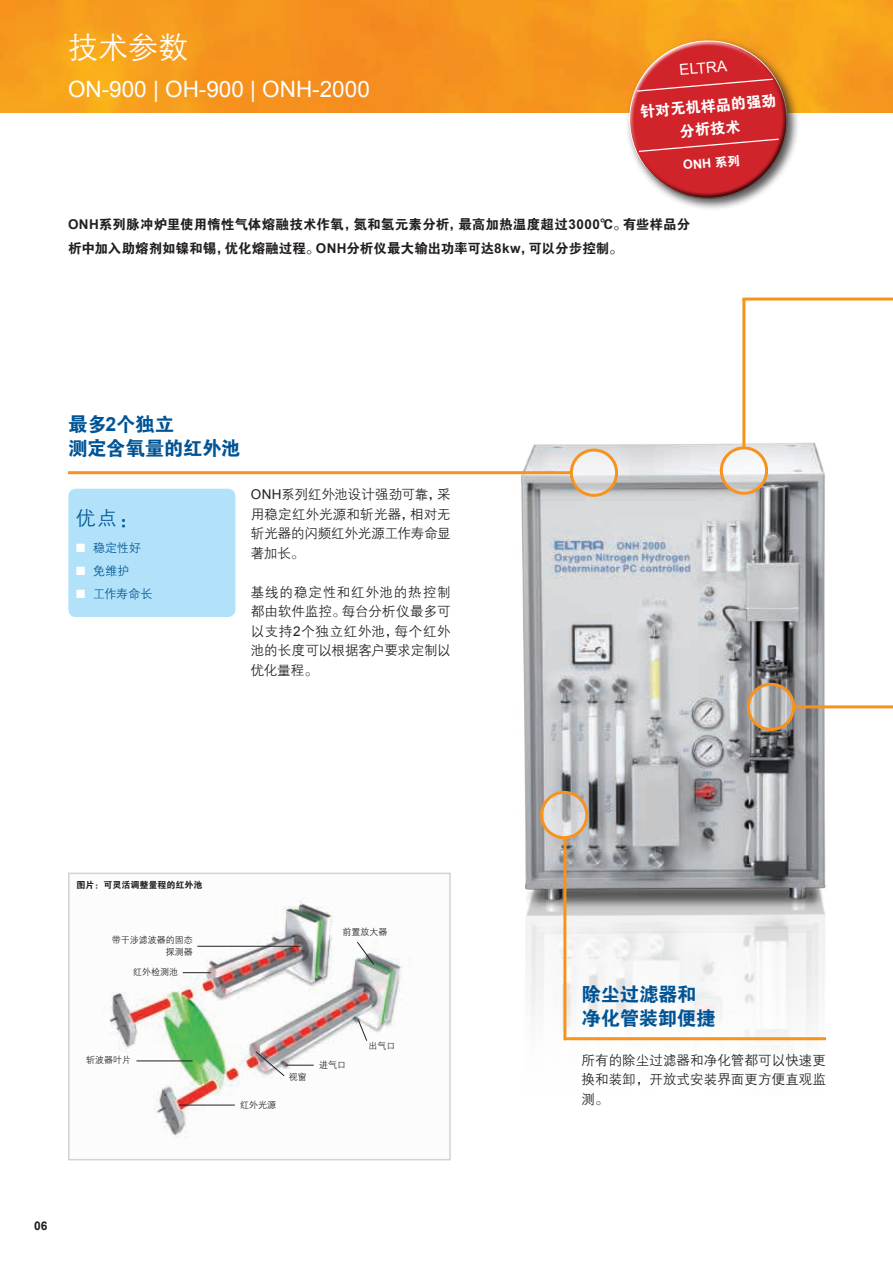
<style>
.page{position:relative;width:893px;height:1263px;background:#fff}
.page>*{position:absolute;margin:0;border:0;box-sizing:border-box;transform-origin:0 0}
.t1{font:30px "FZZDXJW GB1 0";color:#fff}
.t2{font:22.5px "Arial";color:#fff}
.t3{font:19.5px/24px "FZDHTJW GB1 0";letter-spacing:-.02em;color:#005495}
.t4{font:19.5px "FZZDXJW GB1 0";color:#005495}
.t5{font:15.15px/22.8px "FZDHTJW GB1 0";color:#fff;text-align:center}
.t6{font:15.15px "Arial";color:#fff}
.t7{font:13.5px/19.5px "FZZDXJW GB1 0";letter-spacing:.005em;color:#231f20;text-align:justify}
.t8{font:13.5px/24px "FZDHTJW GB1 0";letter-spacing:.005em;color:#231f20}
.t9{font:700 12.6px "Arial";color:#fff}
.t10{font:12px "FZZDXJW GB1 0";letter-spacing:.01em;color:#005495}
.t11{font:700 12px "Arial";color:#231f20}
.t12{font:9px/12px "FZZDXJW GB1 0";color:#231f20;text-align:right}
.t13{font:9px "FZDHTJW GB1 0";color:#231f20}
.s1{font-family:"FZDHTJW GB1 0";font-weight:400}
.s2{font-family:"Arial";font-weight:700}
.s3{color:#fff}
.s4{font-family:"Arial"}
</style>
<div class="page">
<img style="left:0;top:0;width:893px;height:112px">
<img style="left:458px;top:408px;width:435px;height:634px">
<svg style="left:542px;top:792px;width:45px;height:46px"></svg>
<div style="left:540px;top:791px;width:48px;height:48px;border:3px solid #f7931d;border-radius:50%"></div>
<hr style="left:563px;top:838px;width:3px;height:202px;background:#f7931d">
<hr style="left:564px;top:1037px;width:262px;height:3px;background:#f7931d">
<svg style="left:721px;top:448px;width:46px;height:45px"></svg>
<div style="left:720px;top:446px;width:48px;height:49px;border:3px solid #f7931d;border-radius:50%"></div>
<hr style="left:742px;top:299px;width:3px;height:149px;background:#f7931d">
<hr style="left:742px;top:298px;width:151px;height:3px;background:#f7931d">
<svg style="left:748px;top:684px;width:46px;height:45px"></svg>
<div style="left:747px;top:683px;width:48px;height:48px;border:3px solid #f7931d;border-radius:50%"></div>
<hr style="left:793px;top:705px;width:100px;height:3px;background:#f7931d">
<img style="left:110px;top:897px;width:302px;height:241px">
<div style="left:68px;top:873px;width:383px;height:287px;border:2px solid #d1d2d4"></div>
<svg style="left:358px;top:1019px;width:10px;height:23px"></svg>
<svg style="left:356px;top:941px;width:19px;height:24px"></svg>
<hr style="left:197px;top:946px;width:103px;height:1px;background:#231f20">
<svg style="left:183px;top:972px;width:28px;height:1px"></svg>
<hr style="left:136px;top:1060px;width:57px;height:1px;background:#231f20">
<hr style="left:179px;top:1105px;width:56px;height:1px;background:#231f20">
<svg style="left:255px;top:1050px;width:59px;height:27px"></svg>
<svg style="left:571px;top:450px;width:46px;height:45px"></svg>
<div style="left:570px;top:449px;width:48px;height:48px;border:3px solid #f7931d;border-radius:50%"></div>
<hr style="left:68px;top:471px;width:503px;height:3px;background:#f7931d">
<div style="left:68px;top:488px;width:168px;height:130px;background:#b1e2f9;border-radius:9px"></div>
<div style="left:67px;top:487px;width:170px;height:131px;border:2px solid #fff;border-radius:9px"></div>
<div style="left:625px;top:37px;width:175px;height:174px;background:#231f20;opacity:.75"></div>
<svg style="left:620px;top:32px;width:175px;height:174px;background:#d75f4d"></svg>
<h1 class="t1" style="left:68px;top:32px;width:121px">技术参数</h1>
<h2 class="t2" style="left:68px;top:74px;width:303px">ON-900 | OH-900 | ONH-2000</h2>
<p class="t6" style="left:679px;top:60px;width:49px;rotate:-5deg">ELTRA</p>
<p class="t5" style="left:639px;top:101px;width:138px;rotate:-5deg">针对无机样品的强劲分析技术</p>
<p class="t9" style="left:682px;top:157px;width:58px;rotate:-5deg">ONH <span class="s1">系列</span></p>
<p class="t8" style="left:68px;top:213px;width:624px"><span class="s2">ONH</span>系列脉冲炉里使用惰性气体熔融技术作氧，氮和氢元素分析，最高加热温度超过<span class="s2">3000</span>℃。有些样品分析中加入助熔剂如镍和锡，优化熔融过程。<span class="s2">ONH</span>分析仪最大输出功率可达<span class="s2">8kw</span>，可以分步控制。</p>
<h3 class="t3" style="left:68px;top:413px;width:174px">最多<span class="s2">2</span>个独立<br>测定含氧量的红外池</h3>
<h3 class="t4" style="left:76px;top:507px;width:64px">优点：</h3>
<p class="t10" style="left:76px;top:541px;width:67px"><span class="s3">■</span> 稳定性好</p>
<p class="t10" style="left:76px;top:564px;width:55px"><span class="s3">■</span> 免维护</p>
<p class="t10" style="left:76px;top:587px;width:78px"><span class="s3">■</span> 工作寿命长</p>
<p class="t7" style="left:251px;top:485px;width:201px"><span class="s4">ONH</span>系列红外池设计强劲可靠，采用稳定红外光源和斩光器，相对无斩光器的闪频红外光源工作寿命显著加长。</p>
<p class="t7" style="left:251px;top:583px;width:201px">基线的稳定性和红外池的热控制都由软件监控。每台分析仪最多可以支持<span class="s4">2</span>个独立红外池，每个红外池的长度可以根据客户要求定制以优化量程。</p>
<p class="t13" style="left:77px;top:880px;width:128px">图片：可灵活调整量程的红外池</p>
<p class="t12" style="left:112px;top:934px;width:82px">带干涉滤波器的固态探测器</p>
<p class="t12" style="left:133px;top:966px;width:46px">红外检测池</p>
<p class="t12" style="left:86px;top:1054px;width:46px">斩波器叶片</p>
<p class="t12" style="left:342px;top:926px;width:46px">前置放大器</p>
<p class="t12" style="left:240px;top:1099px;width:37px">红外光源</p>
<p class="t12" style="left:289px;top:1071px;width:19px">视窗</p>
<p class="t12" style="left:319px;top:1059px;width:28px">进气口</p>
<p class="t12" style="left:368px;top:1040px;width:28px">出气口</p>
<p class="t11" style="left:34px;top:1218px;width:15px">06</p>
<h3 class="t3" style="left:581px;top:982px;width:136px">除尘过滤器和净化管装卸便捷</h3>
<p class="t7" style="left:581px;top:1051px;width:246px">所有的除尘过滤器和净化管都可以快速更换和装卸，开放式安装界面更方便直观监测。</p>
</div>
